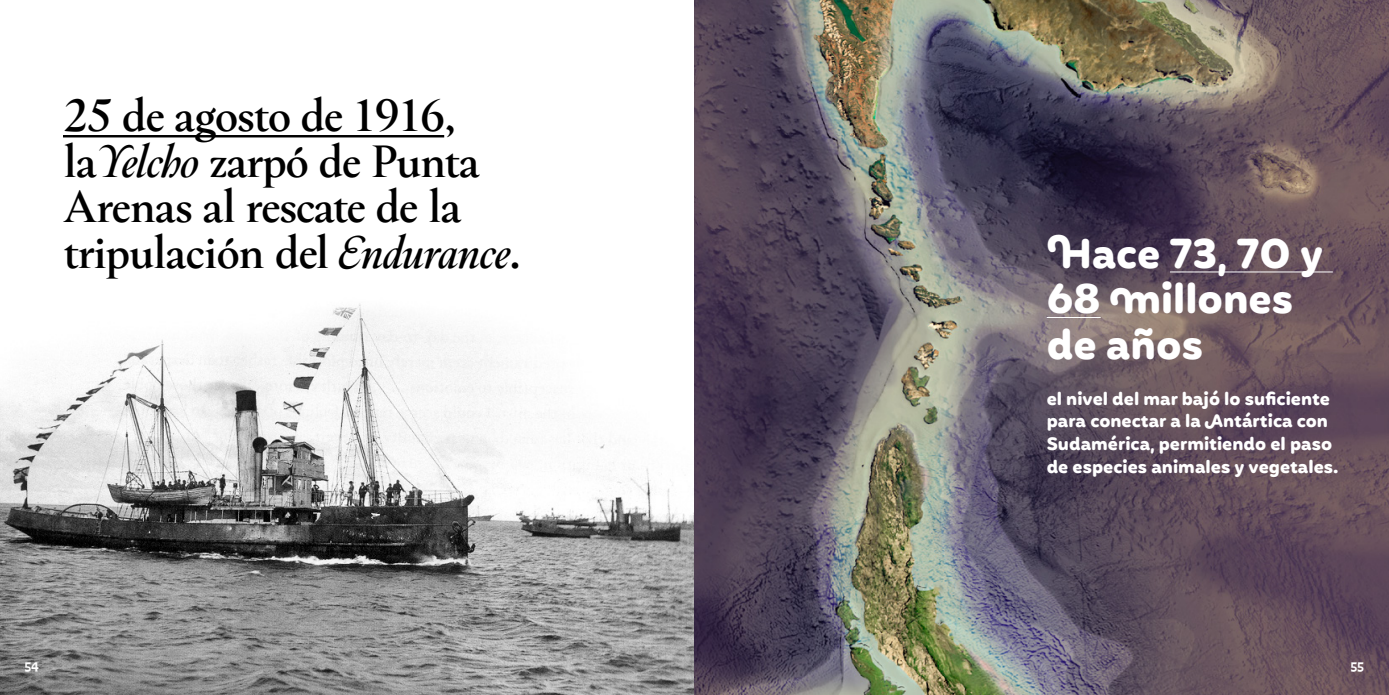
<style>
.page{position:relative;width:1389px;height:695px;background:#fff}
.page>*{position:absolute;margin:0;border:0;box-sizing:border-box;transform-origin:0 0}
.t1{font:600 49px/45.5px "Hermann";letter-spacing:-.035em;color:#000}
.t2{font:700 40.25px/45.5px "Mohr Rounded";color:#fff}
.t3{font:700 17.5px/22.8px "Mohr Rounded";color:#fff}
.t4{font:13.65px "Chercan Std Negra";color:#fff}
.s1{font-style:italic}
</style>
<div class="page">
<hr style="left:63px;top:135px;width:381px;height:2px;background:#000">
<img style="left:0;top:303px;width:694px;height:391px">
<img style="left:694px;top:0;width:695px;height:694px">
<hr style="left:1170px;top:271px;width:163px;height:1px;background:#fff">
<hr style="left:1047px;top:317px;width:54px;height:1px;background:#fff">
<h1 class="t1" style="left:63px;top:90px;width:460px">25 de agosto de 1916, la<span class="s1">Yelcho</span> zarpó de Punta<br>Arenas al rescate de la tripulación del <span class="s1">Endurance</span>.</h1>
<h2 class="t2" style="left:1047px;top:231px;width:278px">Hace 73, 70 y<br>68 millones de años</h2>
<p class="t3" style="left:1047px;top:387px;width:293px">el nivel del mar bajó lo suficiente para conectar a la Antártica con Sudamérica, permitiendo el paso de especies animales y vegetales.</p>
<p class="t4" style="left:24px;top:653px;width:16px">54</p>
<p class="t4" style="left:1350px;top:653px;width:15px">55</p>
</div>
